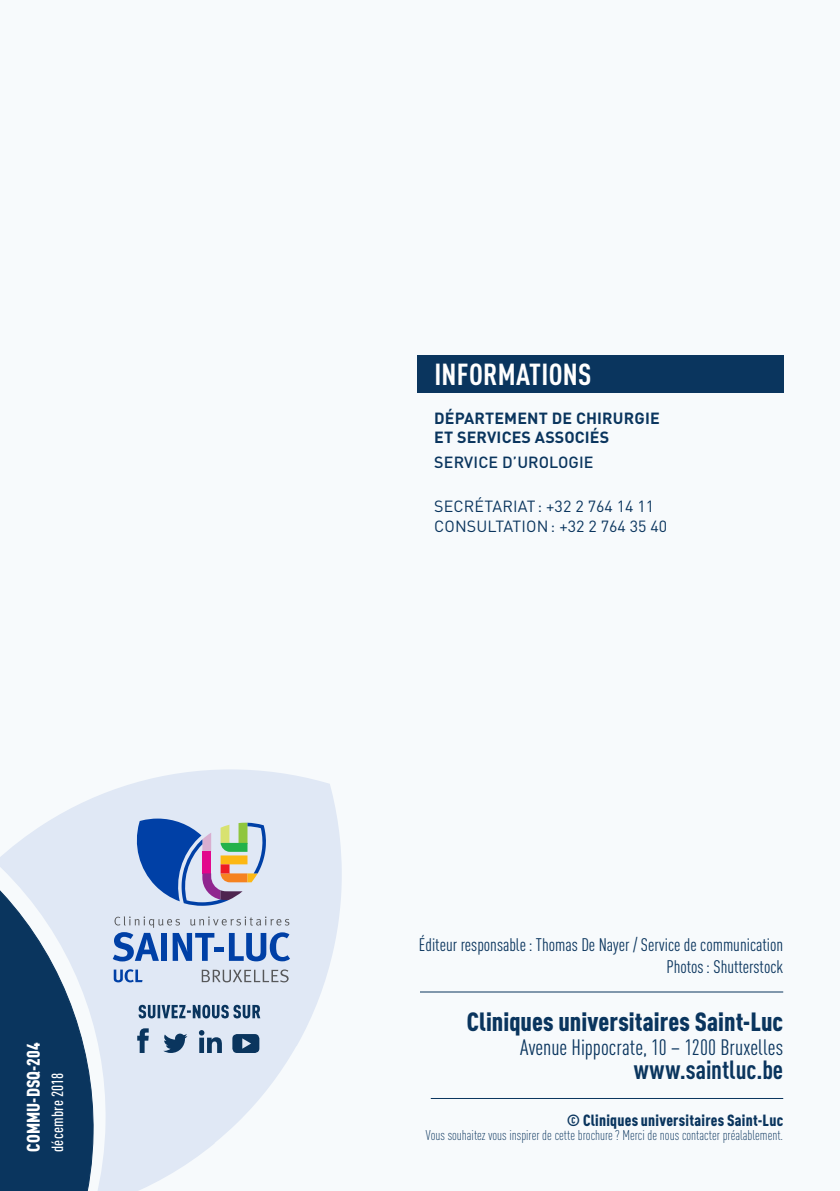
<style>
.page{position:relative;width:840px;height:1191px;background:#fff}
.page>*{position:absolute;margin:0;border:0;box-sizing:border-box;transform-origin:0 0}
.Informations_-_Titre{font:700 condensed 30px "DINOT";letter-spacing:.01em;color:#fff}
.Cliniques_universita{font:900 condensed 26px "DINOT";color:#0a355e}
.Site{font:700 condensed 26px "DINOT";color:#0a355e}
.Adresse{font:condensed 22px "DINOT";letter-spacing:.005em;color:#0a355e}
.Corps_de_texte{font:condensed 18px "DINOT";color:#0a355e}
.SyGéDoc{font:900 condensed 18px "DINOT";letter-spacing:.01em;color:#fff}
.Horaires___Contacts{font:16px "DINOT";color:#0a355e}
.Département{font:700 16px/19.2px "DINOT";letter-spacing:.01em;color:#0a355e}
.t1{font:900 condensed 16px "DINOT";letter-spacing:.015em;color:#0a355e}
.Service{font:500 16px "DINOT";letter-spacing:.01em;color:#0a355e}
.Parution{font:500 condensed 16px "DINOT";letter-spacing:.015em;color:#fff}
.mention{font:300 condensed 14px "DINOT";color:#0a355e}
</style>
<div class="page">
<div style="left:0;top:0;width:839px;height:1191px;background:#f7fafc"></div>
<svg style="left:0;top:769px;width:341px;height:422px;fill:#e0e8f5"></svg>
<svg style="left:0;top:872px;width:95px;height:319px;background:#4e6d8c"></svg>
<div style="left:417px;top:355px;width:365px;height:37px;background:#0a355e"></div>
<svg style="left:138px;top:1004px;width:122px;height:14px;background:#758ea9"></svg>
<svg style="left:163px;top:1033px;width:24px;height:20px"></svg>
<svg style="left:137px;top:1028px;width:12px;height:25px"></svg>
<svg style="left:232px;top:1034px;width:27px;height:19px"></svg>
<svg style="left:199px;top:1030px;width:23px;height:23px"></svg>
<hr style="left:420px;top:991px;width:362px;height:1px;background:#0a355e">
<hr style="left:430px;top:1098px;width:352px;height:1px;background:#0a355e">
<svg style="left:114px;top:969px;width:28px;height:13px"></svg>
<svg style="left:202px;top:969px;width:86px;height:13px"></svg>
<svg style="left:113px;top:916px;width:177px;height:45px;background:#9ab2d8"></svg>
<svg style="left:133px;top:818px;width:133px;height:87px;background:#8f9fc1"></svg>
<p class="SyGéDoc" style="left:22px;top:1152px;width:111px;rotate:-90deg">COMMU-DSQ-204</p>
<p class="Parution" style="left:48px;top:1152px;width:81px;rotate:-90deg">décembre 2018</p>
<p class="Informations_-_Titre" style="left:434px;top:356px;width:158px">INFORMATIONS</p>
<p class="Département" style="left:434px;top:408px;width:227px">DÉPARTEMENT DE CHIRURGIE<br>ET SERVICES ASSOCIÉS</p>
<p class="Service" style="left:434px;top:452px;width:161px">SERVICE D’UROLOGIE</p>
<p class="Horaires___Contacts" style="left:434px;top:496px;width:221px">SECRÉTARIAT: +32 2 764 14 11</p>
<p class="Horaires___Contacts" style="left:434px;top:516px;width:234px">CONSULTATION: +32 2 764 35 40</p>
<p class="Corps_de_texte" style="left:418px;top:934px;width:365px">Éditeur responsable: Thomas De Nayer / Service de communication</p>
<p class="Corps_de_texte" style="left:666px;top:956px;width:118px">Photos: Shutterstock</p>
<p class="Cliniques_universita" style="left:466px;top:1005px;width:318px">Cliniques universitaires Saint-Luc</p>
<p class="Adresse" style="left:520px;top:1034px;width:264px">Avenue Hippocrate, 10 – 1200 Bruxelles</p>
<p class="Site" style="left:633px;top:1054px;width:151px">www.saintluc.be</p>
<p class="t1" style="left:566px;top:1109px;width:217px">© Cliniques universitaires Saint-Luc</p>
<p class="mention" style="left:425px;top:1126px;width:358px">Vous souhaitez vous inspirer de cette brochure? Merci de nous contacter préalablement.</p>
</div>
